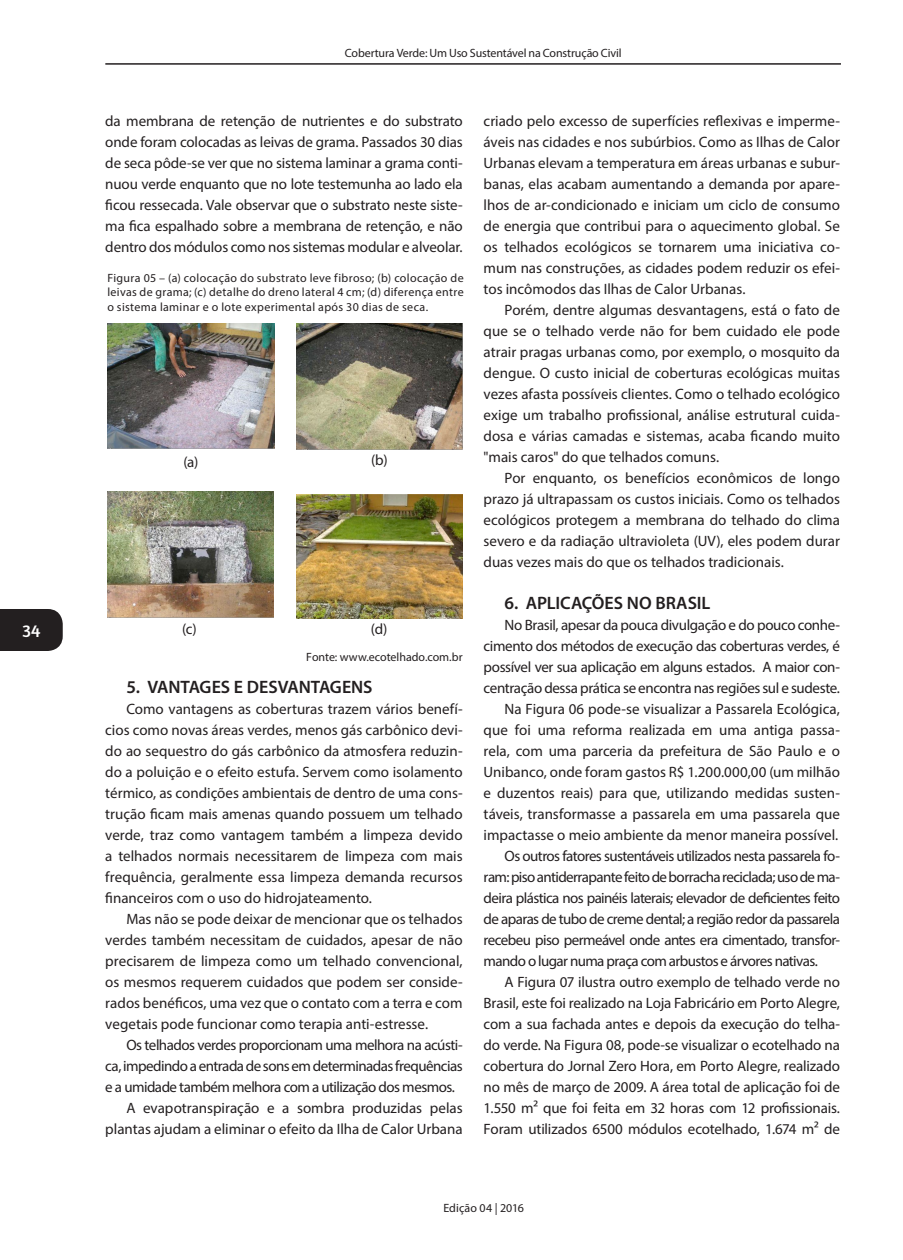
<style>
.page{position:relative;width:903px;height:1260px;background:#fff}
.page>*{position:absolute;margin:0;border:0;box-sizing:border-box;transform-origin:0 0}
.subtitulo{font:600 18px "Myriad Pro";letter-spacing:-.005em;color:#231f20}
.t1{font:18px "Amaranth";color:#fff}
.texto{font:15px/21px "Myriad Pro";letter-spacing:-.005em;color:#231f20;text-align:justify}
.figura_e_legenda_ima{font:15px "Myriad Pro";color:#231f20}
.figura_e_legenda_ima-2{font:12px/14.4px "Myriad Pro";letter-spacing:.025em;color:#231f20;text-align:justify}
.nome_artigo_e_autor{font:12px "Myriad Pro";letter-spacing:-.01em;color:#231f20}
.fonte_imagens{font:12px "Myriad Pro";color:#231f20}
.figura_e_legenda_ima-3{font:12px "Myriad Pro";letter-spacing:.005em;color:#231f20}
</style>
<div class="page">
<div style="left:0;top:609px;width:63px;height:42px;background:#231f20"></div>
<hr style="left:105px;top:63px;width:736px;height:2px;background:#231f20">
<img style="left:107px;top:324px;width:167px;height:125px">
<img style="left:297px;top:324px;width:166px;height:126px">
<img style="left:107px;top:492px;width:166px;height:125px">
<img style="left:297px;top:494px;width:166px;height:125px">
<p class="t1" style="left:22px;top:620px;width:20px">34</p>
<p class="nome_artigo_e_autor" style="left:345px;top:46px;width:278px">Cobertura Verde: Um Uso Sustentável na Construção Civil</p>
<p class="texto" style="left:105px;top:110px;width:359px">da membrana de retenção de nutrientes e do substrato onde foram colocadas as leivas de grama. Passados 30 dias de seca pôde-se ver que no sistema laminar a grama conti&shy;nuou verde enquanto que no lote testemunha ao lado ela ficou ressecada. Vale observar que o substrato neste siste&shy;ma fica espalhado sobre a membrana de retenção, e não dentro dos módulos como nos sistemas modular e alveolar.</p>
<p class="figura_e_legenda_ima-2" style="left:107px;top:271px;width:358px">Figura 05 – (a) colocação do substrato leve fibroso; (b) colocação de leivas de grama; (c) detalhe do dreno lateral 4 cm; (d) diferença entre o sistema laminar e o lote experimental após 30 dias de seca.</p>
<p class="figura_e_legenda_ima" style="left:183px;top:453px;width:16px">(a)</p>
<p class="figura_e_legenda_ima" style="left:371px;top:451px;width:18px">(b)</p>
<p class="figura_e_legenda_ima" style="left:182px;top:620px;width:16px">(c)</p>
<p class="figura_e_legenda_ima" style="left:371px;top:620px;width:18px">(d)</p>
<p class="fonte_imagens" style="left:306px;top:649px;width:158px">Fonte: www.ecotelhado.com.br</p>
<p class="subtitulo" style="left:126px;top:675px;width:248px">5. VANTAGES E DESVANTAGENS</p>
<p class="texto" style="left:105px;top:698px;width:359px;text-indent:21px">Como vantagens as coberturas trazem vários benefí&shy;cios como novas áreas verdes, menos gás carbônico devi&shy;do ao sequestro do gás carbônico da atmosfera reduzin&shy;do a poluição e o efeito estufa. Servem como isolamento térmico, as condições ambientais de dentro de uma cons&shy;trução ficam mais amenas quando possuem um telhado verde, traz como vantagem também a limpeza devido a telhados normais necessitarem de limpeza com mais frequência, geralmente essa limpeza demanda recursos financeiros com o uso do hidrojateamento.</p>
<p class="texto" style="left:105px;top:908px;width:359px;text-indent:21px">Mas não se pode deixar de mencionar que os telhados verdes também necessitam de cuidados, apesar de não precisarem de limpeza como um telhado convencional, os mesmos requerem cuidados que podem ser conside&shy;rados benéficos, uma vez que o contato com a terra e com vegetais pode funcionar como terapia anti-estresse.</p>
<p class="texto" style="left:105px;top:1034px;width:359px;text-indent:21px">Os telhados verdes proporcionam uma melhora na acústi&shy;ca, impedindo a entrada de sons em determinadas frequências e a umidade também melhora com a utilização dos mesmos.</p>
<p class="texto" style="left:105px;top:1097px;width:359px;text-align:right">A evapotranspiração e a sombra produzidas pelas plantas ajudam a eliminar o efeito da Ilha de Calor Urbana</p>
<p class="texto" style="left:484px;top:110px;width:358px">criado pelo excesso de superfícies reflexivas e imperme&shy;áveis nas cidades e nos subúrbios. Como as Ilhas de Calor Urbanas elevam a temperatura em áreas urbanas e subur&shy;banas, elas acabam aumentando a demanda por apare&shy;lhos de ar-condicionado e iniciam um ciclo de consumo de energia que contribui para o aquecimento global. Se os telhados ecológicos se tornarem uma iniciativa co&shy;mum nas construções, as cidades podem reduzir os efei&shy;tos incômodos das Ilhas de Calor Urbanas.</p>
<p class="texto" style="left:484px;top:299px;width:358px;text-indent:21px">Porém, dentre algumas desvantagens, está o fato de que se o telhado verde não for bem cuidado ele pode atrair pragas urbanas como, por exemplo, o mosquito da dengue. O custo inicial de coberturas ecológicas muitas vezes afasta possíveis clientes. Como o telhado ecológico exige um trabalho profissional, análise estrutural cuida&shy;dosa e várias camadas e sistemas, acaba ficando muito "mais caros" do que telhados comuns.</p>
<p class="texto" style="left:484px;top:467px;width:358px;text-indent:21px">Por enquanto, os benefícios econômicos de longo prazo já ultrapassam os custos iniciais. Como os telhados ecológicos protegem a membrana do telhado do clima severo e da radiação ultravioleta (UV), eles podem durar duas vezes mais do que os telhados tradicionais.</p>
<p class="subtitulo" style="left:505px;top:591px;width:207px">6. APLICAÇÕES NO BRASIL</p>
<p class="texto" style="left:484px;top:614px;width:358px;text-indent:21px">No Brasil, apesar da pouca divulgação e do pouco conhe&shy;cimento dos métodos de execução das coberturas verdes, é possível ver sua aplicação em alguns estados. A maior con&shy;centração dessa prática se encontra nas regiões sul e sudeste.</p>
<p class="texto" style="left:484px;top:698px;width:358px;text-indent:21px">Na Figura 06 pode-se visualizar a Passarela Ecológica, que foi uma reforma realizada em uma antiga passa&shy;rela, com uma parceria da prefeitura de São Paulo e o Unibanco, onde foram gastos R$ 1.200.000,00 (um milhão e duzentos reais) para que, utilizando medidas susten&shy;táveis, transformasse a passarela em uma passarela que impactasse o meio ambiente da menor maneira possível.</p>
<p class="texto" style="left:484px;top:845px;width:358px;text-indent:21px">Os outros fatores sustentáveis utilizados nesta passarela fo&shy;ram: piso antiderrapante feito de borracha reciclada; uso de ma&shy;deira plástica nos painéis laterais; elevador de deficientes feito de aparas de tubo de creme dental; a região redor da passarela recebeu piso permeável onde antes era cimentado, transfor&shy;mando o lugar numa praça com arbustos e árvores nativas.</p>
<p class="texto" style="left:484px;top:971px;width:358px;text-indent:21px">A Figura 07 ilustra outro exemplo de telhado verde no Brasil, este foi realizado na Loja Fabricário em Porto Alegre, com a sua fachada antes e depois da execução do telha&shy;do verde. Na Figura 08, pode-se visualizar o ecotelhado na cobertura do Jornal Zero Hora, em Porto Alegre, realizado no mês de março de 2009. A área total de aplicação foi de 1.550 m² que foi feita em 32 horas com 12 profissionais.<br>Foram utilizados 6500 módulos ecotelhado, 1.674 m² de</p>
<p class="figura_e_legenda_ima-3" style="left:443px;top:1200px;width:82px">Edição 04 | 2016</p>
</div>
